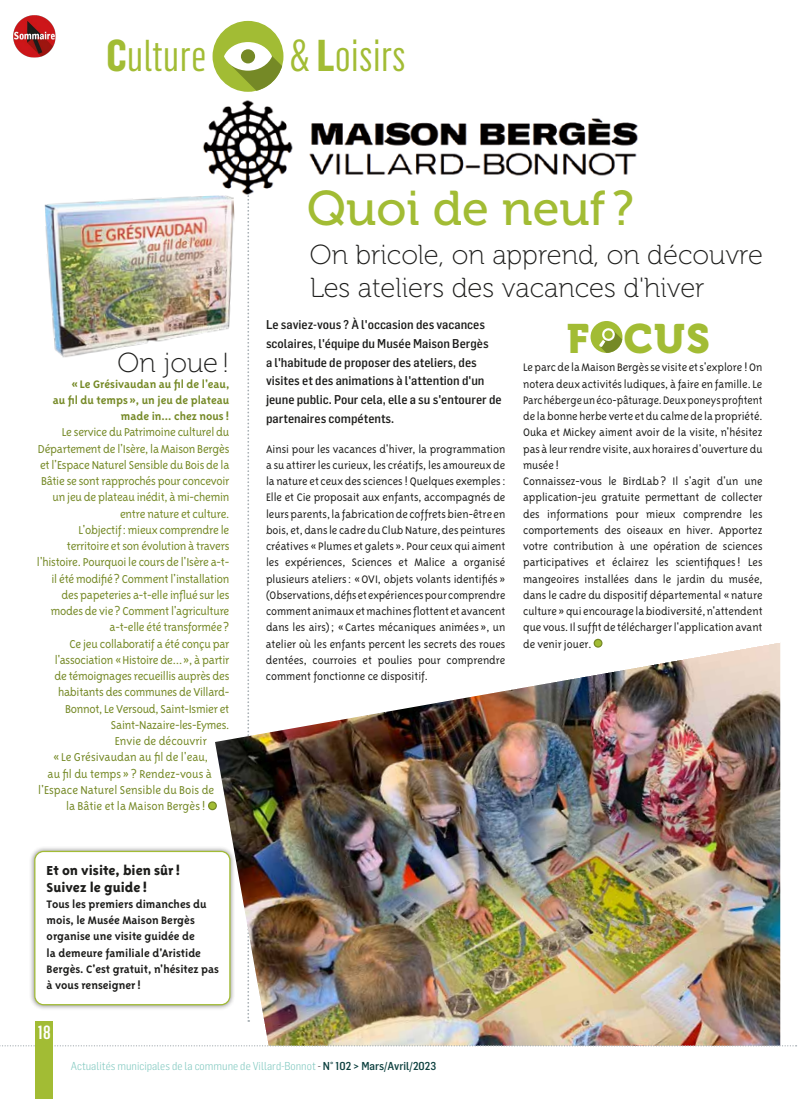
<style>
.page{position:relative;width:798px;height:1099px;background:#fff}
.page>*{position:absolute;margin:0;border:0;box-sizing:border-box;transform-origin:0 0}
.t1{font:48.62px "Museo 500";color:#a2bc34}
.t2{font:43.75px "Flama Condensed";color:#a2bc34}
.t3{font:40.75px "Museo 900";color:#a2bc34}
.t4{font:27.5px/33px "Museo 100";color:#1d1d1b}
.t5{font:500 18.75px "Flama Condensed";color:#fff}
.t6{font:800 15px/16.2px "Triplex Sans OT";color:#1d1d1b}
.t7{font:300 13.12px "Triplex Sans OT";letter-spacing:-.02em;color:#758926}
.t8{font:300 13.12px "Triplex Sans OT";color:#758926}
.t9{font:300 12.5px/16.2px "Triplex Sans OT";color:#1d1d1b;text-align:justify}
.t10{font:500 12.5px/18.8px "Flama Semicondensed";color:#1d1d1b}
.t11{font:700 12.5px/16.2px "Triplex Sans OT";color:#1d1d1b}
.t12{font:700 12.5px/16.2px "Triplex Sans OT";color:#758926;text-align:right}
.t13{font:300 11.25px "Flama Semicondensed";color:#7dc7be}
.s1{font-weight:700}
.s2{color:#1d1d1b}
.s3{font-weight:500;color:#0e4140}
</style>
<div class="page">
<svg style="left:247px;top:214px;width:2px;height:427px"></svg>
<img style="left:215px;top:642px;width:565px;height:403px">
<svg style="left:0;top:1045px;width:796px;height:1px"></svg>
<div style="left:35px;top:1021px;width:18px;height:77px;background:#a2bc34"></div>
<div style="left:212px;top:21px;width:71px;height:71px;background:#a2bc34;border-radius:50%"></div>
<svg style="left:224px;top:42px;width:58px;height:49px"></svg>
<svg style="left:594px;top:639px;width:7px;height:8px"></svg>
<div style="left:593px;top:638px;width:9px;height:9px;border:1px solid #758926;border-radius:50%"></div>
<img style="left:45px;top:196px;width:190px;height:162px">
<div style="left:186px;top:99px;width:537px;height:115px;background:#fff"></div>
<img style="left:203px;top:100px;width:435px;height:97px">
<div style="left:208px;top:802px;width:8px;height:7px;background:#a2bc34;border-radius:50%"></div>
<div style="left:208px;top:801px;width:9px;height:9px;border:1px solid #758926;border-radius:50%"></div>
<div style="left:590px;top:321px;width:32px;height:32px;background:#a2bc34;border-radius:50%"></div>
<svg style="left:598px;top:328px;width:24px;height:25px"></svg>
<div style="left:29px;top:845px;width:207px;height:165px;background:#1d1d1b;opacity:.5"></div>
<div style="left:35px;top:851px;width:195px;height:153px;background:#fff;border-radius:9px"></div>
<div style="left:34px;top:850px;width:196px;height:155px;border:1px solid #a2bc34;border-radius:9px"></div>
<img style="left:13px;top:15px;width:43px;height:43px">
<h2 class="t2" style="left:106px;top:28px;width:101px"><span class="s1">C</span>ulture</h2>
<h2 class="t2" style="left:289px;top:28px;width:117px">&amp; <span class="s1">L</span>oisirs</h2>
<h3 class="t4" style="left:118px;top:347px;width:113px">On joue!</h3>
<p class="t12" style="left:53px;top:375px;width:178px">«Le Grésivaudan au fil de l'eau,<br>au fil du temps», un jeu de plateau made in… chez nous!</p>
<p class="t7" style="left:62px;top:425px;width:169px">Le service du Patrimoine culturel du</p>
<p class="t7" style="left:38px;top:441px;width:193px">Département de l'Isère, la Maison Bergès</p>
<p class="t7" style="left:40px;top:457px;width:191px">et l'Espace Naturel Sensible du Bois de la</p>
<p class="t7" style="left:41px;top:474px;width:190px">Bâtie se sont rapprochés pour concevoir</p>
<p class="t7" style="left:53px;top:490px;width:178px">un jeu de plateau inédit, à mi-chemin</p>
<p class="t7" style="left:120px;top:506px;width:111px">entre nature et culture.</p>
<p class="t7" style="left:79px;top:522px;width:152px">L'objectif: mieux comprendre le</p>
<p class="t7" style="left:67px;top:539px;width:164px">territoire et son évolution à travers</p>
<p class="t7" style="left:37px;top:555px;width:194px">l'histoire. Pourquoi le cours de l'Isère a-t-</p>
<p class="t7" style="left:51px;top:571px;width:179px">il été modifié? Comment l'installation</p>
<p class="t7" style="left:62px;top:587px;width:169px">des papeteries a-t-elle influé sur les</p>
<p class="t7" style="left:51px;top:604px;width:180px">modes de vie? Comment l'agriculture</p>
<p class="t7" style="left:110px;top:620px;width:121px">a-t-elle été transformée?</p>
<p class="t7" style="left:69px;top:636px;width:161px">Ce jeu collaboratif a été conçu par</p>
<p class="t7" style="left:55px;top:652px;width:176px">l'association «Histoire de…», à partir</p>
<p class="t7" style="left:55px;top:669px;width:176px">de témoignages recueillis auprès des</p>
<p class="t7" style="left:58px;top:685px;width:173px">habitants des communes de Villard-</p>
<p class="t7" style="left:65px;top:701px;width:166px">Bonnot, Le Versoud, Saint-Ismier et</p>
<p class="t7" style="left:111px;top:717px;width:120px">Saint-Nazaire-les-Eymes.</p>
<p class="t8" style="left:115px;top:734px;width:93px">Envie de découvrir</p>
<p class="t8" style="left:53px;top:750px;width:156px">« Le Grésivaudan au fil de l'eau,</p>
<p class="t8" style="left:48px;top:766px;width:166px">au fil du temps » ? Rendez-vous à</p>
<p class="t8" style="left:38px;top:782px;width:178px">l'Espace Naturel Sensible du Bois de</p>
<p class="t8" style="left:66px;top:799px;width:141px">la Bâtie et la Maison Bergès!</p>
<p class="t6" style="left:47px;top:862px;width:135px">Et on visite, bien sûr!<br>Suivez le guide !</p>
<p class="t11" style="left:47px;top:895px;width:174px">Tous les premiers dimanches du mois, le Musée Maison Bergès organise une visite guidée de<br>la demeure familiale d'Aristide<br>Bergès. C'est gratuit, n'hésitez pas à vous renseigner!</p>
<h3 class="t5" style="left:38px;top:1020px;width:14px">18</h3>
<h1 class="t1" style="left:307px;top:182px;width:328px">Quoi de neuf ?</h1>
<h3 class="t4" style="left:309px;top:239px;width:454px">On bricole, on apprend, on découvre<br>Les ateliers des vacances d'hiver</h3>
<h3 class="t3" style="left:566px;top:315px;width:144px">F CUS</h3>
<p class="t10" style="left:266px;top:315px;width:237px">Le saviez-vous ? À l'occasion des vacances scolaires, l'équipe du Musée Maison Bergès<br>a l'habitude de proposer des ateliers, des visites et des animations à l'attention d'un jeune public. Pour cela, elle a su s'entourer de partenaires compétents.</p>
<p class="t9" style="left:266px;top:440px;width:241px">Ainsi pour les vacances d'hiver, la programmation a su attirer les curieux, les créatifs, les amoureux de la nature et ceux des sciences! Quelques exemples:<br>Elle et Cie proposait aux enfants, accompagnés de leurs parents, la fabrication de coffrets bien-être en bois, et, dans le cadre du Club Nature, des peintures créatives « Plumes et galets ». Pour ceux qui aiment les expériences, Sciences et Malice a organisé plusieurs ateliers: «OVI, objets volants identifiés » (Observations, défis et expériences pour comprendre comment animaux et machines flottent et avancent dans les airs); « Cartes mécaniques animées », un atelier où les enfants percent les secrets des roues dentées, courroies et poulies pour comprendre comment fonctionne ce dispositif.</p>
<p class="t9" style="left:523px;top:359px;width:241px;text-align:left">Le parc de la Maison Bergès se visite et s'explore ! On notera deux activités ludiques, à faire en famille. Le Parc héberge un éco-pâturage. Deux poneys profitent de la bonne herbe verte et du calme de la propriété.<br>Ouka et Mickey aiment avoir de la visite, n'hésitez pas à leur rendre visite, aux horaires d'ouverture du musée !<br>Connaissez-vous le BirdLab? Il s'agit d'un une application-jeu gratuite permettant de collecter des informations pour mieux comprendre les comportements des oiseaux en hiver. Apportez votre contribution à une opération de sciences participatives et éclairez les scientifiques! Les mangeoires installées dans le jardin du musée, dans le cadre du dispositif départemental « nature culture » qui encourage la biodiversité, n'attendent que vous. Il suffit de télécharger l'application avant de venir jouer.</p>
<p class="t13" style="left:71px;top:1059px;width:366px">Actualités municipales de la commune de Villard-Bonnot <span class="s2">-</span> <span class="s3">N° 102 &gt; Mars/Avril/2023</span></p>
</div>
